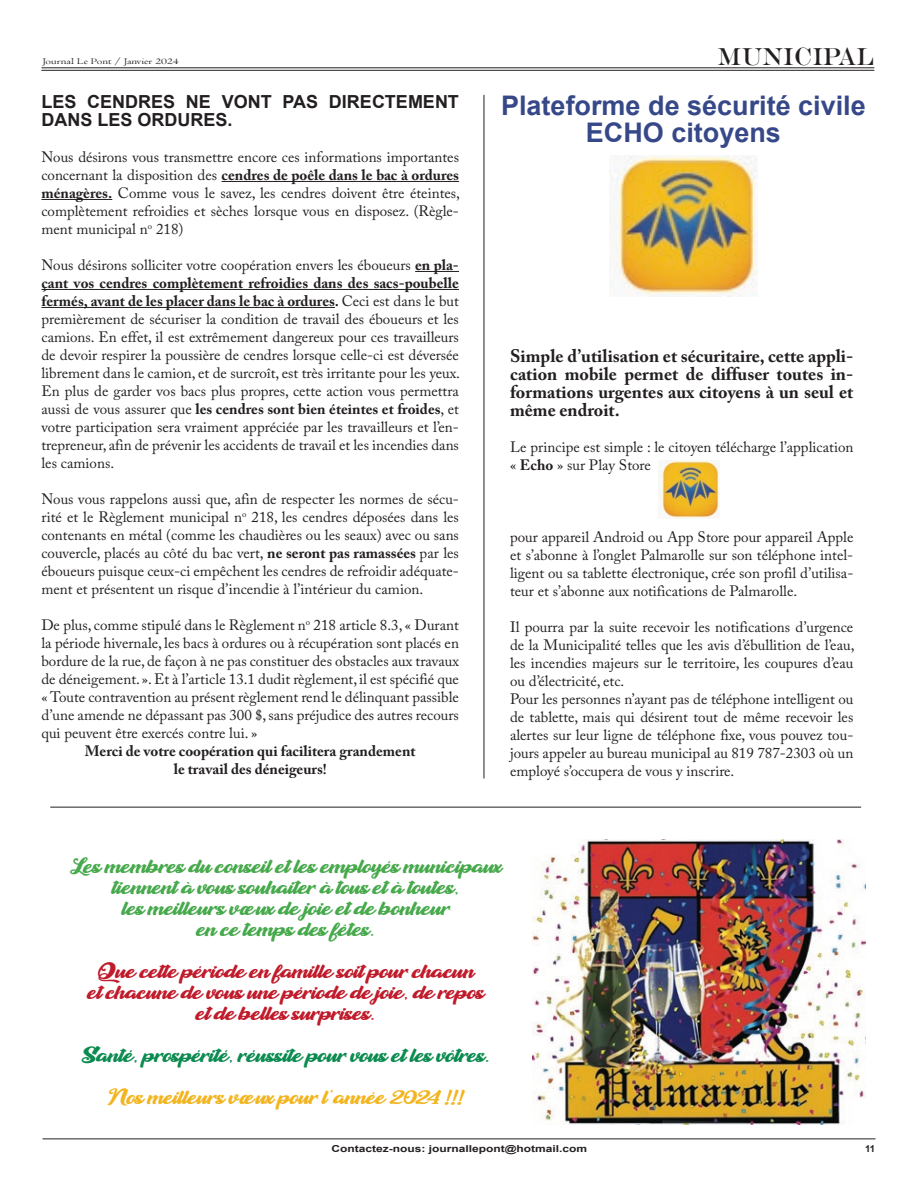
<style>
.page{position:relative;width:918px;height:1188px;background:#fff}
.page>*{position:absolute;margin:0;border:0;box-sizing:border-box;transform-origin:0 0}
.t1{font:700 27px/27px "Arial";color:#364888;text-align:center}
.t2{font:25.05px "Engravers";color:#231f20;scale:.84 1}
.t3{font:21px/21px "Athena";color:#46a94b;text-align:center}
.t4{font:21px/21px "Athena";color:#c01b2b;text-align:center}
.t5{font:21px "Athena";color:#0b8b50}
.t6{font:21px "Athena";color:#f3b51f}
.t7{font:700 18px/18px "Adobe Caslon Pro";color:#231f20;text-align:justify}
.t8{font:700 18px/18px "Arial";color:#231f20}
.t9{font:15px/18px "Adobe Caslon Pro";color:#231f20;text-align:justify}
.t10{font:700 15px/18px "Adobe Caslon Pro";color:#231f20;text-align:center}
.t11{font:700 9.6px "Arial";color:#231f20;scale:1.25 1}
.t12{font:700 9.6px "Arial";color:#231f20}
.t13{font:9px "Centaur";color:#231f20;scale:1.33 1}
.s1{font-weight:700}
</style>
<div class="page">
<hr style="left:43px;top:1138px;width:832px;height:1px;background:#231f20">
<hr style="left:41px;top:68px;width:833px;height:1px;background:#231f20">
<hr style="left:41px;top:70px;width:833px;height:1px;background:#231f20">
<hr style="left:222px;top:181px;width:237px;height:1px;background:#231f20">
<hr style="left:41px;top:199px;width:71px;height:1px;background:#231f20">
<hr style="left:415px;top:271px;width:44px;height:1px;background:#231f20">
<hr style="left:41px;top:289px;width:418px;height:1px;background:#231f20">
<hr style="left:41px;top:307px;width:294px;height:1px;background:#231f20">
<img style="left:658px;top:460px;width:62px;height:59px">
<img style="left:533px;top:839px;width:332px;height:286px">
<img style="left:609px;top:156px;width:148px;height:141px">
<hr style="left:50px;top:807px;width:811px;height:1px;background:#231f20">
<hr style="left:484px;top:95px;width:1px;height:684px;background:#231f20">
<p class="t13" style="left:43px;top:56px;width:104px">Journal Le Pont / Janvier 2024</p>
<h2 class="t2" style="left:718px;top:42px;width:187px">MUNICIPAL</h2>
<p class="t8" style="left:41px;top:93px;width:419px">LES CENDRES NE VONT PAS DIRECTEMENT<br>DANS LES ORDURES.</p>
<p class="t9" style="left:41px;top:148px;width:420px">Nous désirons vous transmettre encore ces informations importantes concernant la disposition des <span class="s1">cendres de poêle dans le bac à ordures ménagères.</span> Comme vous le savez, les cendres doivent être éteintes, complètement refroidies et sèches lorsque vous en disposez. (Règle&shy;ment municipal n<sup>o</sup> 218)</p>
<p class="t9" style="left:41px;top:256px;width:420px">Nous désirons solliciter votre coopération envers les éboueurs <span class="s1">en pla&shy;çant vos cendres complètement refroidies dans des sacs-poubelle fermés, avant de les placer dans le bac à ordures.</span> Ceci est dans le but premièrement de sécuriser la condition de travail des éboueurs et les camions. En effet, il est extrêmement dangereux pour ces travailleurs de devoir respirer la poussière de cendres lorsque celle-ci est déversée librement dans le camion, et de surcroît, est très irritante pour les yeux.<br>En plus de garder vos bacs plus propres, cette action vous permettra aussi de vous assurer que <span class="s1">les cendres sont bien éteintes et froides</span>, et votre participation sera vraiment appréciée par les travailleurs et l’en&shy;trepreneur, afin de prévenir les accidents de travail et les incendies dans les camions.</p>
<p class="t9" style="left:41px;top:490px;width:419px">Nous vous rappelons aussi que, afin de respecter les normes de sécu&shy;rité et le Règlement municipal n<sup>o</sup> 218, les cendres déposées dans les contenants en métal (comme les chaudières ou les seaux) avec ou sans couvercle, placés au côté du bac vert, <span class="s1">ne seront pas ramassées</span> par les éboueurs puisque ceux-ci empêchent les cendres de refroidir adéquate&shy;ment et présentent un risque d’incendie à l’intérieur du camion.</p>
<p class="t9" style="left:41px;top:616px;width:419px">De plus, comme stipulé dans le Règlement n<sup>o</sup> 218 article 8.3, « Durant la période hivernale, les bacs à ordures ou à récupération sont placés en bordure de la rue, de façon à ne pas constituer des obstacles aux travaux de déneigement. ». Et à l’article 13.1 dudit règlement, il est spécifié que « Toute contravention au présent règlement rend le délinquant passible d’une amende ne dépassant pas 300 $, sans préjudice des autres recours qui peuvent être exercés contre lui. »</p>
<p class="t10" style="left:85px;top:742px;width:332px">Merci de votre coopération qui facilitera grandement le travail des déneigeurs!</p>
<h1 class="t1" style="left:501px;top:92px;width:366px">Plateforme de sécurité civile<br>ECHO citoyens</h1>
<p class="t7" style="left:510px;top:347px;width:345px">Simple d’utilisation et sécuritaire, cette appli&shy;cation mobile permet de diffuser toutes in&shy;formations urgentes aux citoyens à un seul et même endroit.</p>
<p class="t9" style="left:510px;top:438px;width:345px">Le principe est simple : le citoyen télécharge l’application « <span class="s1">Echo</span> » sur Play Store</p>
<p class="t9" style="left:510px;top:528px;width:345px">pour appareil Android ou App Store pour appareil Apple et s’abonne à l’onglet Palmarolle sur son téléphone intel&shy;ligent ou sa tablette électronique, crée son profil d’utilisa&shy;teur et s’abonne aux notifications de Palmarolle.</p>
<p class="t9" style="left:510px;top:618px;width:346px;text-align:left">Il pourra par la suite recevoir les notifications d’urgence de la Municipalité telles que les avis d’ébullition de l’eau, les incendies majeurs sur le territoire, les coupures d’eau ou d’électricité, etc.<br>Pour les personnes n’ayant pas de téléphone intelligent ou de tablette, mais qui désirent tout de même recevoir les alertes sur leur ligne de téléphone fixe, vous pouvez tou&shy;jours appeler au bureau municipal au 819 787-2303 où un employé s’occupera de vous y inscrire.</p>
<h3 class="t3" style="left:70px;top:856px;width:434px">Les membres du conseil et les employés municipaux tiennent à vous souhaiter à tous et à toutes,<br>les meilleurs vœux de joie et de bonheur<br>en ce temps des fêtes.</h3>
<h3 class="t4" style="left:88px;top:961px;width:398px">Que cette période en famille soit pour chacun<br>et chacune de vous une période de joie, de repos et de belles surprises.</h3>
<h3 class="t5" style="left:82px;top:1042px;width:411px">Santé, prospérité, réussite pour vous et les vôtres.</h3>
<h3 class="t6" style="left:109px;top:1084px;width:356px">Nos meilleurs vœux pour l’année 2024 !!!</h3>
<p class="t11" style="left:331px;top:1142px;width:206px">Contactez-nous: journallepont@hotmail.com</p>
<p class="t12" style="left:865px;top:1142px;width:12px">11</p>
</div>
